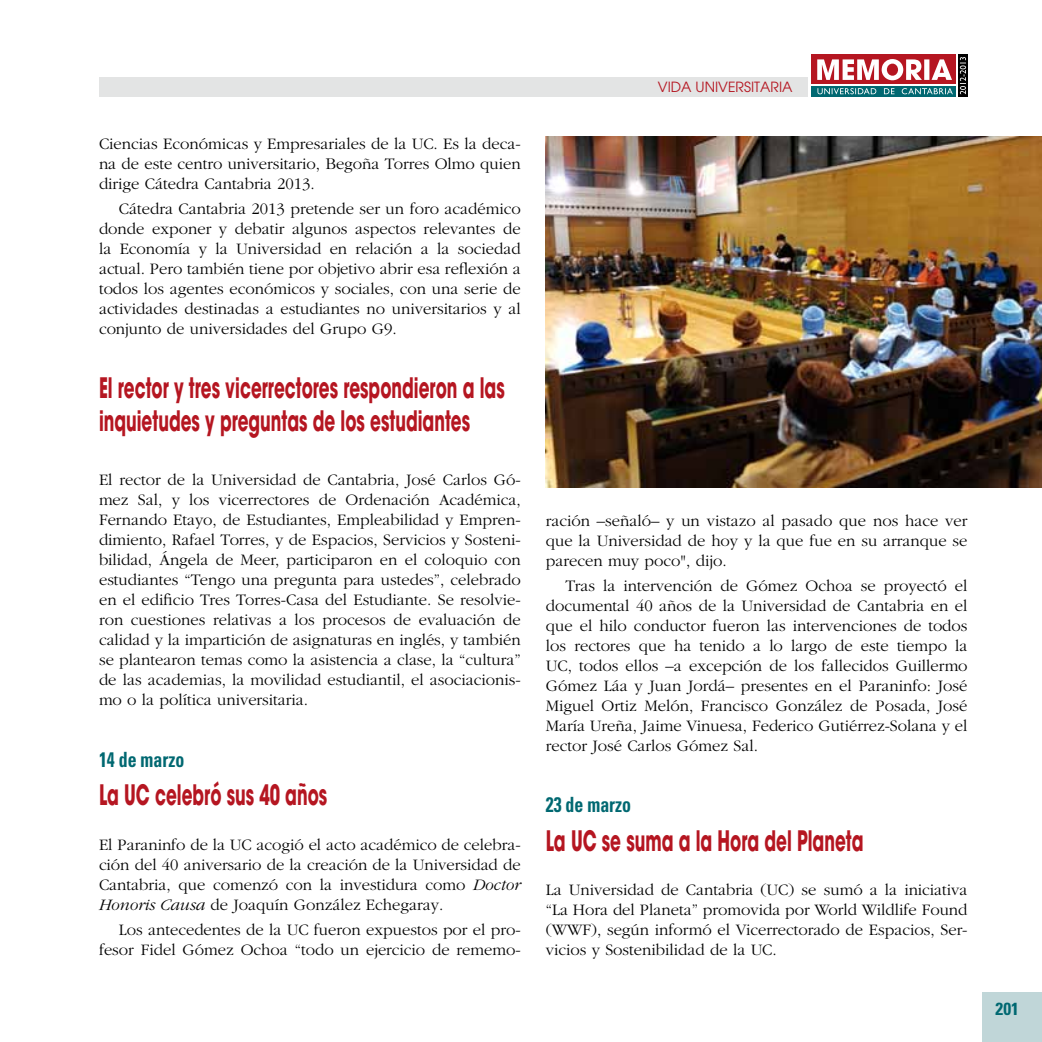
<style>
.page{position:relative;width:1042px;height:1042px;background:#fff}
.page>*{position:absolute;margin:0;border:0;box-sizing:border-box;transform-origin:0 0}
.t1{font:700 28px/33.4px "Avant Garde";color:#b51621;scale:.6 1}
.t2{font:700 condensed 21px "Univers";color:#006871;scale:.85 1}
.t3{font:700 condensed 17.5px "Univers";color:#006871}
.t4{font:300 16.62px/20.1px "Garamond";color:#000;text-align:justify}
.t5{font:14px "Avant Garde";color:#b51621}
.s1{font-style:italic}
</style>
<div class="page">
<div style="left:811px;top:86px;width:145px;height:11px;background:#006871"></div>
<div style="left:811px;top:54px;width:145px;height:30px;background:#b51621"></div>
<svg style="left:958px;top:54px;width:9px;height:43px"></svg>
<svg style="left:817px;top:88px;width:136px;height:6px"></svg>
<svg style="left:960px;top:57px;width:6px;height:37px"></svg>
<svg style="left:817px;top:59px;width:135px;height:21px"></svg>
<div style="left:982px;top:992px;width:60px;height:50px;background:#c0d6d8"></div>
<div style="left:99px;top:77px;width:708px;height:20px;background:#e3e4e4"></div>
<img style="left:546px;top:136px;width:496px;height:352px">
<p class="t4" style="left:99px;top:134px;width:423px">Ciencias Económicas y Empresariales de la UC. Es la deca&shy;na de este centro universitario, Begoña Torres Olmo quien dirige Cátedra Cantabria 2013.</p>
<p class="t4" style="left:99px;top:199px;width:423px;text-indent:20px">Cátedra Cantabria 2013 pretende ser un foro académico donde exponer y debatir algunos aspectos relevantes de la Economía y la Universidad en relación a la sociedad actual. Pero también tiene por objetivo abrir esa reflexión a todos los agentes económicos y sociales, con una serie de actividades destinadas a estudiantes no universitarios y al conjunto de universidades del Grupo G9.</p>
<h1 class="t1" style="left:99px;top:371px;width:678px">El rector y tres vicerrectores respondieron a las inquietudes y preguntas de los estudiantes</h1>
<p class="t4" style="left:99px;top:469px;width:423px">El rector de la Universidad de Cantabria, José Carlos Gó&shy;mez Sal, y los vicerrectores de Ordenación Académica, Fernando Etayo, de Estudiantes, Empleabilidad y Empren&shy;dimiento, Rafael Torres, y de Espacios, Servicios y Sosteni&shy;bilidad, Ángela de Meer, participaron en el coloquio con estudiantes “Tengo una pregunta para ustedes”, celebrado en el edificio Tres Torres-Casa del Estudiante. Se resolvie&shy;ron cuestiones relativas a los procesos de evaluación de calidad y la impartición de asignaturas en inglés, y también se plantearon temas como la asistencia a clase, la “cultura” de las academias, la movilidad estudiantil, el asociacionis&shy;mo o la política universitaria.</p>
<p class="t2" style="left:99px;top:746px;width:102px">14 de marzo</p>
<h1 class="t1" style="left:99px;top:778px;width:382px">La UC celebró sus 40 años</h1>
<p class="t4" style="left:99px;top:835px;width:423px">El Paraninfo de la UC acogió el acto académico de celebra&shy;ción del 40 aniversario de la creación de la Universidad de Cantabria, que comenzó con la investidura como <span class="s1">Doctor Honoris Causa</span> de Joaquín González Echegaray.</p>
<p class="t4" style="left:99px;top:920px;width:423px;text-align:right">Los antecedentes de la UC fueron expuestos por el pro&shy;fesor Fidel Gómez Ochoa “todo un ejercicio de rememo-</p>
<p class="t5" style="left:658px;top:79px;width:136px">VIDA UNIVERSITARIA</p>
<p class="t4" style="left:546px;top:511px;width:423px">ración –señaló– y un vistazo al pasado que nos hace ver que la Universidad de hoy y la que fue en su arranque se parecen muy poco", dijo.</p>
<p class="t4" style="left:546px;top:576px;width:423px;text-indent:20px">Tras la intervención de Gómez Ochoa se proyectó el documental 40 años de la Universidad de Cantabria en el que el hilo conductor fueron las intervenciones de todos los rectores que ha tenido a lo largo de este tiempo la UC, todos ellos –a excepción de los fallecidos Guillermo Gómez Láa y Juan Jordá– presentes en el Paraninfo: José Miguel Ortiz Melón, Francisco González de Posada, José María Ureña, Jaime Vinuesa, Federico Gutiérrez-Solana y el rector José Carlos Gómez Sal.</p>
<p class="t2" style="left:546px;top:791px;width:102px">23 de marzo</p>
<h1 class="t1" style="left:546px;top:823px;width:531px">La UC se suma a la Hora del Planeta</h1>
<p class="t4" style="left:546px;top:880px;width:423px">La Universidad de Cantabria (UC) se sumó a la iniciativa “La Hora del Planeta” promovida por World Wildlife Found (WWF), según informó el Vicerrectorado de Espacios, Ser&shy;vicios y Sostenibilidad de la UC.</p>
<p class="t3" style="left:995px;top:998px;width:25px">201</p>
</div>
